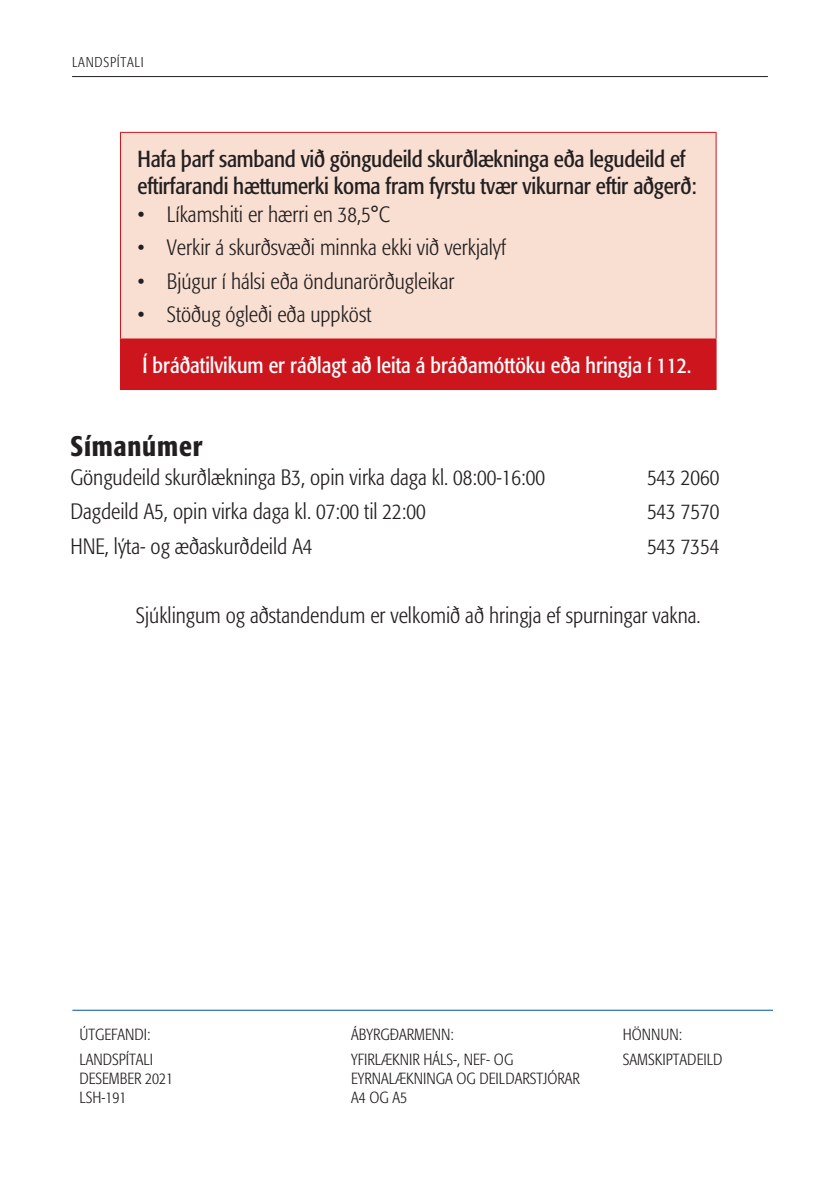
<style>
.page{position:relative;width:840px;height:1191px;background:#fff}
.page>*{position:absolute;margin:0;border:0;box-sizing:border-box;transform-origin:0 0}
.Fyrirsagnir{font:500 condensed 28px "Formata";letter-spacing:.03em;color:#231f20}
.Milli_millifyrirsagn{font:condensed 23px/27.6px "Formata";letter-spacing:-.01em;color:#231f20}
.Meginmál_formata_lig{font:300 condensed 22px "Formata";color:#231f20}
.Meginmál_formata_lig-2{font:condensed 22px "Formata";color:#fff}
.Kreditlisti{font:300 condensed 16px/19.2px "Formata";color:#231f20}
.t1{font:300 condensed 14px "Formata";letter-spacing:.05em;color:#231f20}
</style>
<div class="page">
<hr style="left:72px;top:76px;width:695px;height:1px;background:#231f20">
<div style="left:120px;top:132px;width:595px;height:207px;background:#f9dfd2"></div>
<div style="left:120px;top:339px;width:595px;height:50px;background:#cd151d"></div>
<hr style="left:120px;top:132px;width:596px;height:1px;background:#cd151d">
<hr style="left:120px;top:133px;width:1px;height:205px;background:#cd151d">
<hr style="left:715px;top:133px;width:1px;height:205px;background:#cd151d">
<hr style="left:120px;top:338px;width:596px;height:1px;background:#cd151d">
<hr style="left:715px;top:339px;width:1px;height:50px;background:#cd151d">
<hr style="left:120px;top:389px;width:596px;height:1px;background:#cd151d">
<hr style="left:72px;top:1009px;width:700px;height:1px;background:#01529b">
<p class="t1" style="left:72px;top:54px;width:73px">LANDSPÍTALI</p>
<p class="Milli_millifyrirsagn" style="left:137px;top:145px;width:560px">Hafa þarf samband við göngudeild skurðlækninga eða legudeild ef eftirfarandi hættumerki koma fram fyrstu tvær vikurnar eftir aðgerð:</p>
<p class="Meginmál_formata_lig" style="left:137px;top:201px;width:253px">• Líkamshiti er hærri en 38,5°C</p>
<p class="Meginmál_formata_lig" style="left:137px;top:235px;width:370px">• Verkir á skurðsvæði minnka ekki við verkjalyf</p>
<p class="Meginmál_formata_lig" style="left:137px;top:268px;width:318px">• Bjúgur í hálsi eða öndunarörðugleikar</p>
<p class="Meginmál_formata_lig" style="left:137px;top:302px;width:235px">• Stöðug ógleði eða uppköst</p>
<p class="Meginmál_formata_lig-2" style="left:142px;top:352px;width:550px">Í bráðatilvikum er ráðlagt að leita á bráðamóttöku eða hringja í 112.</p>
<p class="Fyrirsagnir" style="left:70px;top:429px;width:134px">Símanúmer</p>
<p class="Meginmál_formata_lig" style="left:70px;top:464px;width:476px">Göngudeild skurðlækninga B3, opin virka daga kl. 08:00-16:00</p>
<p class="Meginmál_formata_lig" style="left:646px;top:464px;width:74px">543 2060</p>
<p class="Meginmál_formata_lig" style="left:70px;top:499px;width:356px">Dagdeild A5, opin virka daga kl. 07:00 til 22:00</p>
<p class="Meginmál_formata_lig" style="left:646px;top:499px;width:74px">543 7570</p>
<p class="Meginmál_formata_lig" style="left:70px;top:533px;width:243px">HNE, lýta- og æðaskurðdeild A4</p>
<p class="Meginmál_formata_lig" style="left:646px;top:533px;width:74px">543 7354</p>
<p class="Meginmál_formata_lig" style="left:136px;top:602px;width:565px">Sjúklingum og aðstandendum er velkomið að hringja ef spurningar vakna.</p>
<p class="Kreditlisti" style="left:79px;top:1025px;width:72px">ÚTGEFANDI:</p>
<p class="Kreditlisti" style="left:79px;top:1049px;width:95px">LANDSPÍTALI<br>DESEMBER 2021<br>LSH-191</p>
<p class="Kreditlisti" style="left:351px;top:1025px;width:104px">ÁBYRGÐARMENN:</p>
<p class="Kreditlisti" style="left:351px;top:1049px;width:230px">YFIRLÆKNIR HÁLS-, NEF- OG<br>EYRNALÆKNINGA OG DEILDARSTJÓRAR<br>A4 OG A5</p>
<p class="Kreditlisti" style="left:622px;top:1025px;width:61px">HÖNNUN:</p>
<p class="Kreditlisti" style="left:622px;top:1049px;width:101px">SAMSKIPTADEILD</p>
</div>
